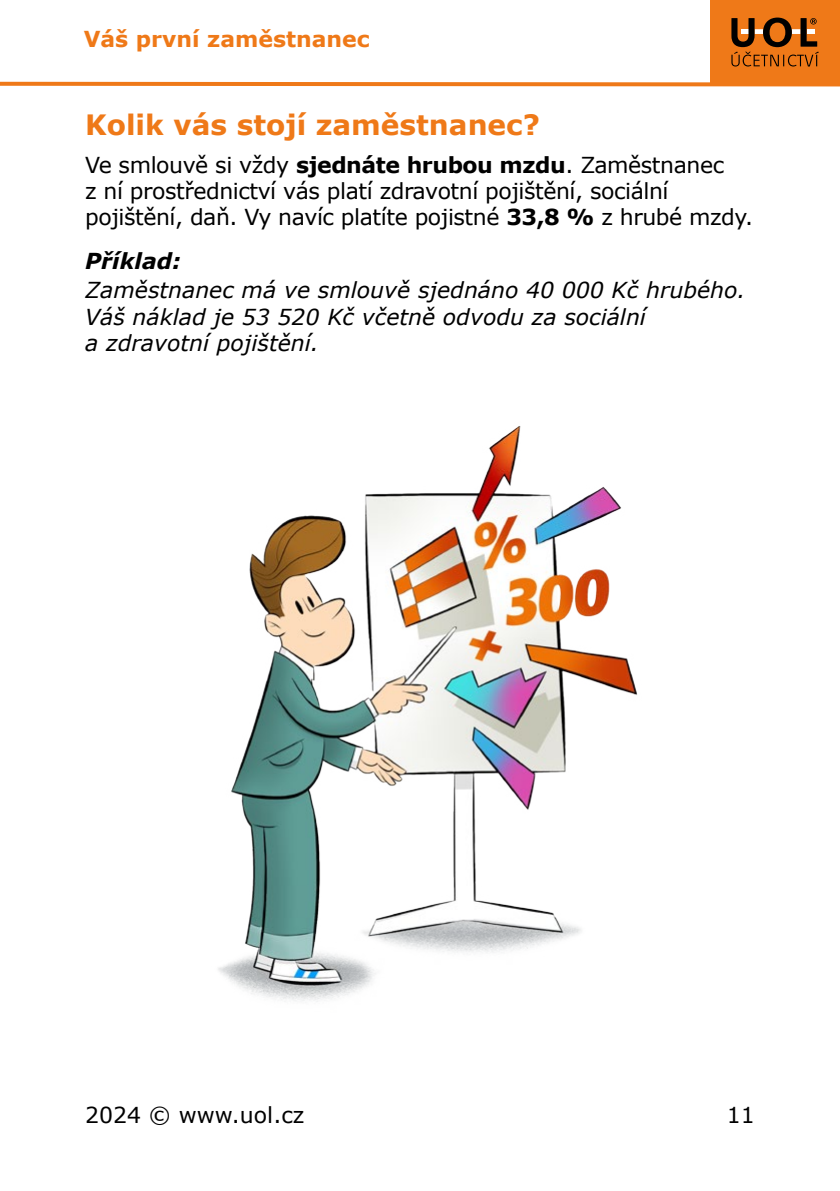
<style>
.page{position:relative;width:840px;height:1191px;background:#fff}
.page>*{position:absolute;margin:0;border:0;box-sizing:border-box;transform-origin:0 0}
.Nadpis_1{font:700 28px "Verdana";color:#ef7918}
.Odstavec_3mm{font:22px/26.4px "Verdana";letter-spacing:-.02em;color:#000}
.Kurzíva{font:italic 22px/26.4px "Verdana";color:#000}
.t1{font:700 22px "Verdana";color:#ef7918}
.Odstavec_3mm-2{font:22px "Verdana";color:#000}
.Bold_Kurzíva{font:italic 700 22px "Verdana";color:#000}
.s1{font-weight:700}
</style>
<div class="page">
<div style="left:710px;top:0;width:129px;height:84px;background:#ef7918"></div>
<svg style="left:0;top:81px;width:839px;height:6px"></svg>
<svg style="left:731px;top:18px;width:87px;height:48px"></svg>
<img style="left:218px;top:426px;width:419px;height:576px">
<p class="t1" style="left:84px;top:24px;width:287px">Váš první zaměstnanec</p>
<p class="Nadpis_1" style="left:85px;top:105px;width:456px">Kolik vás stojí zaměstnanec?</p>
<p class="Odstavec_3mm" style="left:85px;top:151px;width:669px">Ve smlouvě si vždy <span class="s1">sjednáte hrubou mzdu</span>. Zaměstnanec<br>z ní prostřednictví vás platí zdravotní pojištění, sociální pojištění, daň. Vy navíc platíte pojistné <span class="s1">33,8 %</span> z hrubé mzdy.</p>
<p class="Bold_Kurzíva" style="left:85px;top:245px;width:97px">Příklad:</p>
<p class="Kurzíva" style="left:85px;top:277px;width:661px">Zaměstnanec má ve smlouvě sjednáno 40 000 Kč hrubého.<br>Váš náklad je 53 520 Kč včetně odvodu za sociální<br>a zdravotní pojištění.</p>
<p class="Odstavec_3mm-2" style="left:85px;top:1099px;width:221px">2024 © www.uol.cz</p>
<p class="Odstavec_3mm" style="left:726px;top:1101px;width:29px">11</p>
</div>
